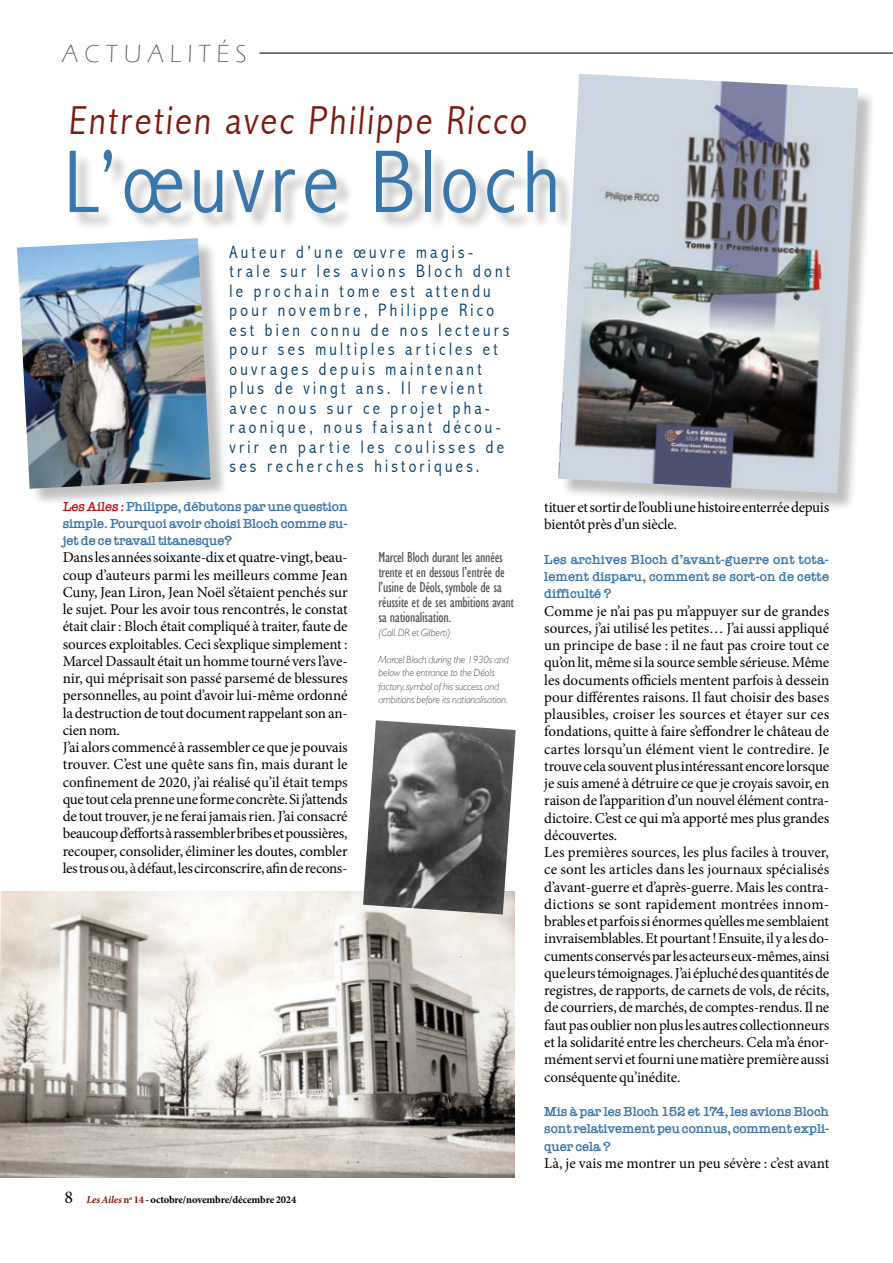
<style>
.page{position:relative;width:893px;height:1263px;background:#fff}
.page>*{position:absolute;margin:0;border:0;box-sizing:border-box;transform-origin:0 0}
.t1{font:300 condensed 90px "Abadi";letter-spacing:.06em;color:#3976ab}
.t2{font:300 condensed 40.5px "Abadi";color:#801a11}
.t3{font:300 25.5px "Eras ITC";color:#575756}
.t4{font:300 condensed 18px/19.5px "Abadi";letter-spacing:.18em;color:#003d69}
.t5{font:15px/17.2px "Minion Pro";letter-spacing:-.01em;color:#000}
.t6{font:condensed 15px/15px "Gill Sans";letter-spacing:-.015em;color:#575756}
.t7{font:600 13.5px/17.2px "American Typewriter";letter-spacing:-.015em;color:#3976ab;text-align:justify}
.t8{font:italic 300 10.5px/13.5px "Gill Sans";letter-spacing:-.015em;color:#575756}
.t9{font:700 10.5px "Minion Pro";letter-spacing:-.015em;color:#000}
.s1{color:#c51a1b}
.s2{font-weight:400;font-size:18px}
.s3{font-style:italic;color:#801a11}
.s4{color:#801a11}
</style>
<div class="page">
<hr style="left:259px;top:53px;width:633px;height:1px;background:#000">
<div style="left:72px;top:152px;width:502px;height:80px;background:#000;opacity:.25"></div>
<div style="left:20px;top:241px;width:209px;height:266px;background:#000;opacity:.25"></div>
<img style="left:17px;top:238px;width:194px;height:251px">
<div style="left:561px;top:77px;width:316px;height:435px;background:#000;opacity:.25"></div>
<img style="left:558px;top:74px;width:300px;height:419px">
<img style="left:0;top:891px;width:515px;height:287px">
<img style="left:363px;top:720px;width:153px;height:194px">
<h3 class="t3" style="left:62px;top:39px;width:20px">ACTUALITÉS</h3>
<h2 class="t2" style="left:68px;top:97px;width:464px">Entretien avec Philippe Ricco</h2>
<h1 class="t1" style="left:64px;top:130px;width:498px">L’œuvre Bloch</h1>
<p class="t4" style="left:230px;top:242px;width:282px">Auteur d’une œuvre magis&shy;trale sur les avions Bloch dont le prochain tome est attendu pour novembre, Philippe Rico est bien connu de nos lecteurs pour ses multiples articles et ouvrages depuis maintenant plus de vingt ans. Il revient avec nous sur ce projet pha&shy;raonique, nous faisant décou&shy;vrir en partie les coulisses de ses recherches historiques.</p>
<p class="t7" style="left:63px;top:497px;width:286px"><span class="s1">Les Ailes :</span>Philippe, débutons par une question simple. Pourquoi avoir choisi Bloch comme su&shy;jet de ce travail titanesque?</p>
<p class="t5" style="left:63px;top:549px;width:286px">Dans les années soixante-dix et quatre-vingt, beau&shy;coup d’auteurs parmi les meilleurs comme Jean Cuny, Jean Liron, Jean Noël s’étaient penchés sur le sujet. Pour les avoir tous rencontrés, le constat était clair : Bloch était compliqué à traiter, faute de sources exploitables. Ceci s’explique simplement :<br>Marcel Dassault était un homme tourné vers l’ave&shy;nir, qui méprisait son passé parsemé de blessures personnelles, au point d’avoir lui-même ordonné la destruction de tout document rappelant son an&shy;cien nom.<br>J’ai alors commencé à rassembler ce que je pouvais trouver. C’est une quête sans fin, mais durant le confinement de 2020, j’ai réalisé qu’il était temps que tout cela prenne une forme concrète. Si j’attends de tout trouver, je ne ferai jamais rien. J’ai consacré beaucoup d’efforts à rassembler bribes et poussières, recouper, consolider, éliminer les doutes, combler les trous ou, à défaut, les circonscrire, afin de recons-</p>
<p class="t6" style="left:378px;top:550px;width:137px">Marcel Bloch durant les années trente et en dessous l’entrée de l’usine de Déols, symbole de sa réussite et de ses ambitions avant sa nationalisation.</p>
<p class="t8" style="left:378px;top:626px;width:74px">(Coll. DR et Gilberti)</p>
<p class="t8" style="left:378px;top:653px;width:132px">Marcel Bloch during the 1930s and below the entrance to the Déols factory, symbol of his success and ambitions before its nationalisation.</p>
<p class="t9" style="left:65px;top:1192px;width:233px"><span class="s2">8</span> <span class="s3">Les Ailes</span> <span class="s4">n</span><sup>o</sup> <span class="s4">14</span> - octobre/novembre/décembre 2024</p>
<p class="t5" style="left:544px;top:499px;width:286px">tituer et sortir de l’oubli une histoire enterrée depuis bientôt près d’un siècle.</p>
<p class="t7" style="left:544px;top:550px;width:286px">Les archives Bloch d’avant-guerre ont tota&shy;lement disparu, comment se sort-on de cette difficulté ?</p>
<p class="t5" style="left:544px;top:602px;width:287px">Comme je n’ai pas pu m’appuyer sur de grandes sources, j’ai utilisé les petites… J’ai aussi appliqué un principe de base : il ne faut pas croire tout ce qu’on lit, même si la source semble sérieuse. Même les documents officiels mentent parfois à dessein pour différentes raisons. Il faut choisir des bases plausibles, croiser les sources et étayer sur ces fondations, quitte à faire s’effondrer le château de cartes lorsqu’un élément vient le contredire. Je trouve cela souvent plus intéressant encore lorsque je suis amené à détruire ce que je croyais savoir, en raison de l’apparition d’un nouvel élément contra&shy;dictoire. C’est ce qui m’a apporté mes plus grandes découvertes.<br>Les premières sources, les plus faciles à trouver, ce sont les articles dans les journaux spécialisés d’avant-guerre et d’après-guerre. Mais les contra&shy;dictions se sont rapidement montrées innom&shy;brables et parfois si énormes qu’elles me semblaient invraisemblables. Et pourtant ! Ensuite, il y a les do&shy;cuments conservés par les acteurs eux-mêmes, ainsi que leurs témoignages. J’ai épluché des quantités de registres, de rapports, de carnets de vols, de récits, de courriers, de marchés, de comptes-rendus. Il ne faut pas oublier non plus les autres collectionneurs et la solidarité entre les chercheurs. Cela m’a énor&shy;mément servi et fourni une matière première aussi conséquente qu’inédite.</p>
<p class="t7" style="left:544px;top:1102px;width:286px">Mis à par les Bloch 152 et 174, les avions Bloch sont relativement peu connus, comment expli&shy;quer cela ?</p>
<p class="t5" style="left:544px;top:1154px;width:286px">Là, je vais me montrer un peu sévère : c’est avant</p>
</div>
